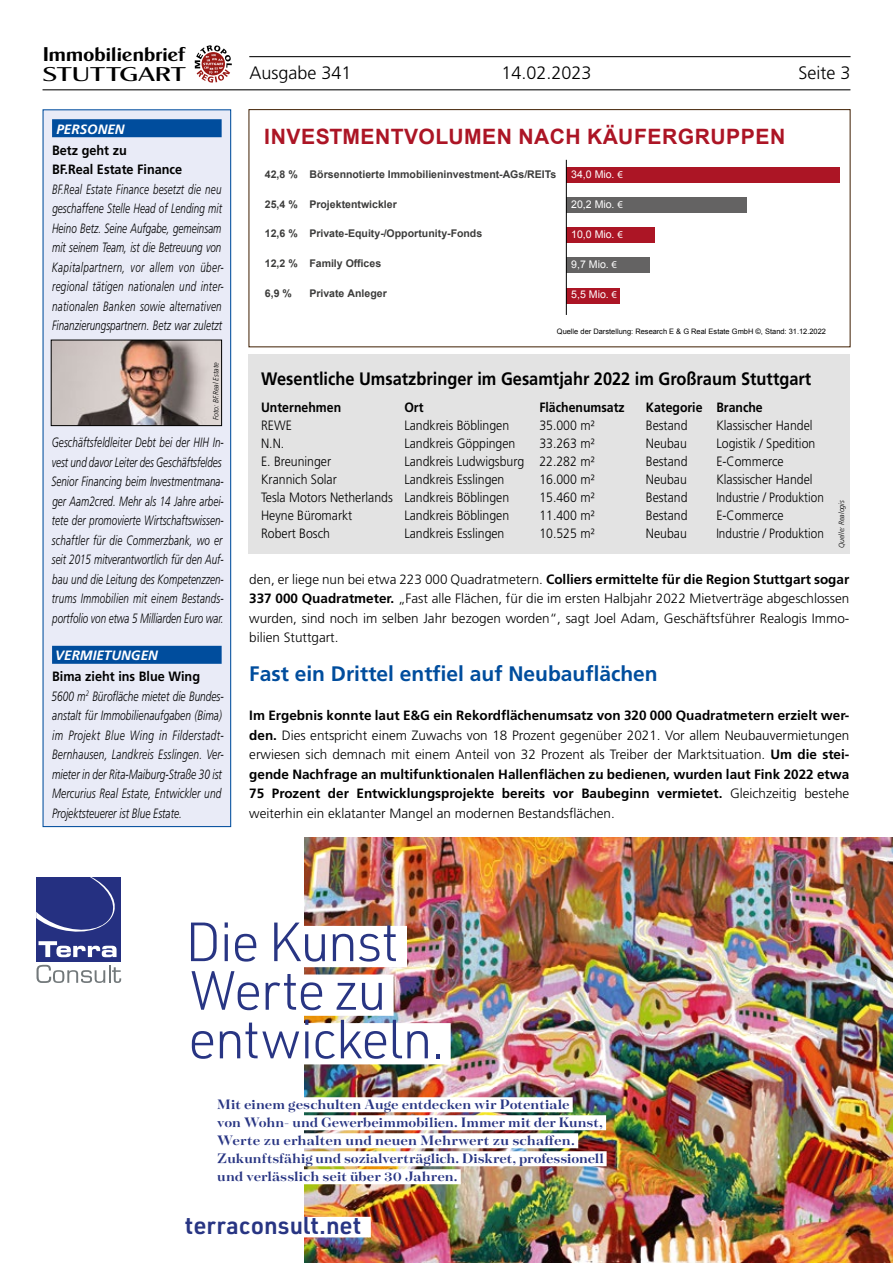
<style>
.page{position:relative;width:893px;height:1263px;background:#fff}
.page>*{position:absolute;margin:0;border:0;box-sizing:border-box;transform-origin:0 0}
.t1{font:300 54px/48.6px "URWDIN";letter-spacing:-.04em;color:#283583}
.t2{font:600 24px "URWDIN";letter-spacing:.005em;color:#283583}
.t3{font:700 21.15px "Arial";letter-spacing:.025em;color:#ac1525}
.t4{font:700 21px "Frutiger";color:#004d9d}
.t5{font:19.95px "Cg Globe Gothic Bd";letter-spacing:-.02em;color:#000;scale:1.07 1}
.t6{font:19.95px "Cg Globe Gothic Dm";letter-spacing:-.02em;color:#000;scale:1.44 1}
.t7{font:700 18px "Frutiger";color:#000;scale:.91 1}
.t8{font:300 18px "Frutiger";color:#000}
.t9{font:700 15px/18px "Tenez";letter-spacing:.005em;color:#283583}
.t10{font:italic 300 13.5px/19.5px "Frutiger";letter-spacing:.005em;color:#000;scale:.73 1}
.t11{font:700 13.5px/19.5px "Frutiger";color:#000;text-align:justify}
.t12{font:300 13.5px "Frutiger";color:#000;scale:.91 1}
.t13{font:300 13.5px/19.5px "Frutiger";color:#000;text-align:justify}
.t14{font:italic 300 13.5px/19.5px "Frutiger";letter-spacing:.005em;color:#000;scale:.75 1}
.t15{font:700 13.5px "Frutiger";color:#000;scale:.91 1}
.t16{font:300 13.5px "Frutiger";color:#000;scale:.87 1}
.t17{font:700 13.5px/19.5px "Frutiger";color:#000;scale:.94 1}
.t18{font:italic 700 13.5px "Frutiger";color:#fff}
.t19{font:700 10.65px "Arial";color:#3c3c3b}
.t20{font:10.65px "Arial";color:#fff}
.t21{font:7.5px "Arial";color:#000}
.t22{font:italic 300 7.5px "Frutiger";color:#000;scale:.94 1}
.s1{font-weight:700;font-style:normal}
.s2{font-family:"Myriad Pro"}
.s3{font-weight:700}
.s4{font-weight:300}
</style>
<div class="page">
<hr style="left:43px;top:89px;width:807px;height:1px;background:#000">
<svg style="left:195px;top:45px;width:37px;height:38px"></svg>
<hr style="left:249px;top:56px;width:602px;height:1px;background:#000">
<div style="left:43px;top:110px;width:188px;height:716px;background:#e9ebf7"></div>
<div style="left:52px;top:119px;width:170px;height:18px;background:#004d9d"></div>
<div style="left:52px;top:646px;width:170px;height:18px;background:#004d9d"></div>
<div style="left:43px;top:109px;width:188px;height:718px;border:1px solid #004d9d"></div>
<div style="left:248px;top:355px;width:601px;height:199px;background:#e3e3e3"></div>
<img style="left:305px;top:838px;width:588px;height:425px">
<div style="left:36px;top:877px;width:85px;height:85px;background:#253081"></div>
<svg style="left:37px;top:965px;width:84px;height:18px"></svg>
<svg style="left:36px;top:877px;width:81px;height:80px"></svg>
<div style="left:217px;top:1097px;width:356px;height:15px;background:#fff"></div>
<div style="left:217px;top:1115px;width:389px;height:15px;background:#fff"></div>
<div style="left:217px;top:1133px;width:361px;height:15px;background:#fff"></div>
<div style="left:217px;top:1151px;width:390px;height:15px;background:#fff"></div>
<div style="left:217px;top:1169px;width:244px;height:15px;background:#fff"></div>
<div style="left:185px;top:1217px;width:186px;height:20px;background:#fff"></div>
<div style="left:185px;top:926px;width:222px;height:41px;background:#fff"></div>
<div style="left:185px;top:974px;width:209px;height:42px;background:#fff"></div>
<div style="left:185px;top:1023px;width:266px;height:41px;background:#fff"></div>
<div style="left:567px;top:168px;width:273px;height:15px;background:#ac1525"></div>
<div style="left:567px;top:197px;width:180px;height:16px;background:#646363"></div>
<div style="left:567px;top:228px;width:88px;height:15px;background:#ac1525"></div>
<div style="left:567px;top:257px;width:83px;height:16px;background:#646363"></div>
<div style="left:567px;top:288px;width:53px;height:15px;background:#ac1525"></div>
<hr style="left:566px;top:160px;width:1px;height:155px;background:#000">
<div style="left:248px;top:109px;width:602px;height:238px;border:1px solid #3f1e00"></div>
<img style="left:53px;top:342px;width:167px;height:82px">
<div style="left:51px;top:340px;width:171px;height:86px;border:1px solid #000"></div>
<h3 class="t5" style="left:43px;top:42px;width:135px">Immobilienbrief</h3>
<h3 class="t6" style="left:43px;top:62px;width:101px">STUTTGART</h3>
<h3 class="t8" style="left:249px;top:63px;width:104px">Ausgabe 341</h3>
<h3 class="t8" style="left:501px;top:63px;width:92px">14.02.2023</h3>
<h3 class="t8" style="left:799px;top:63px;width:54px">Seite 3</h3>
<p class="t18" style="left:56px;top:121px;width:70px">PERSONEN</p>
<p class="t17" style="left:52px;top:140px;width:140px">Betz geht zu<br>BF.Real Estate Finance</p>
<p class="t10" style="left:52px;top:179px;width:237px">BF.Real Estate Finance besetzt die neu geschaffene Stelle Head of Lending mit Heino Betz. Seine Aufgabe, gemeinsam mit seinem Team, ist die Betreuung von Kapitalpartnern, vor allem von über&shy;regional tätigen nationalen und inter&shy;nationalen Banken sowie alternativen Finanzierungspartnern. Betz war zuletzt</p>
<p class="t22" style="left:212px;top:420px;width:63px;rotate:-90deg">Foto: BF.Real Estate</p>
<p class="t10" style="left:51px;top:433px;width:238px">Geschäftsfeldleiter Debt bei der HIH In&shy;vest und davor Leiter des Geschäftsfeldes Senior Financing beim Investmentmana&shy;ger Aam2cred. Mehr als 14 Jahre arbei&shy;tete der promovierte Wirtschaftswissen&shy;schaftler für die Commerzbank, wo er seit 2015 mitverantwortlich für den Auf&shy;bau und die Leitung des Kompetenzzen&shy;trums Immobilien mit einem Bestands&shy;portfolio von etwa 5 Milliarden Euro war.</p>
<p class="t18" style="left:55px;top:647px;width:104px">VERMIETUNGEN</p>
<p class="t14" style="left:51px;top:667px;width:231px"><span class="s1">Bima zieht ins Blue Wing </span>5600 m<sup>2</sup> Bürofläche mietet die Bundes&shy;anstalt für Immobilienaufgaben (Bima) im Projekt Blue Wing in Filderstadt-Bernhausen, Landkreis Esslingen. Ver&shy;mieter in der Rita-Maiburg-Straße 30 ist Mercurius Real Estate, Entwickler und Projektsteuerer ist Blue Estate.</p>
<h3 class="t3" style="left:264px;top:123px;width:523px">INVESTMENTVOLUMEN NACH KÄUFERGRUPPEN</h3>
<p class="t19" style="left:265px;top:167px;width:293px">42,8 % Börsennotierte Immobilieninvestment-AGs/REITs</p>
<p class="t19" style="left:265px;top:197px;width:133px">25,4 % Projektentwickler</p>
<p class="t19" style="left:265px;top:227px;width:219px">12,6 % Private-Equity-/Opportunity-Fonds</p>
<p class="t19" style="left:265px;top:257px;width:118px">12,2 % Family Offices</p>
<p class="t19" style="left:265px;top:286px;width:29px">6,9 %</p>
<p class="t19" style="left:310px;top:286px;width:79px">Private Anleger</p>
<p class="t20" style="left:571px;top:168px;width:53px">34,0 Mio. <span class="s2">€</span></p>
<p class="t20" style="left:571px;top:197px;width:53px">20,2 Mio. <span class="s2">€</span></p>
<p class="t20" style="left:571px;top:227px;width:53px">10,0 Mio. <span class="s2">€</span></p>
<p class="t20" style="left:571px;top:257px;width:47px">9,7 Mio. <span class="s2">€</span></p>
<p class="t20" style="left:571px;top:287px;width:47px">5,5 Mio. <span class="s2">€</span></p>
<p class="t21" style="left:557px;top:326px;width:271px">Quelle der Darstellung: Research E &amp; G Real Estate GmbH ©, Stand: 31.12.2022</p>
<h3 class="t7" style="left:261px;top:368px;width:606px">Wesentliche Umsatzbringer im Gesamtjahr 2022 im Großraum Stuttgart</h3>
<p class="t15" style="left:261px;top:399px;width:90px">Unternehmen</p>
<p class="t15" style="left:404px;top:399px;width:23px">Ort</p>
<p class="t15" style="left:539px;top:399px;width:95px">Flächenumsatz</p>
<p class="t15" style="left:646px;top:399px;width:130px">Kategorie Branche</p>
<p class="t12" style="left:261px;top:418px;width:35px">REWE</p>
<p class="t12" style="left:404px;top:418px;width:117px">Landkreis Böblingen</p>
<p class="t12" style="left:539px;top:418px;width:63px">35.000 m²</p>
<p class="t12" style="left:646px;top:418px;width:47px">Bestand</p>
<p class="t12" style="left:716px;top:418px;width:107px">Klassischer Handel</p>
<p class="t12" style="left:261px;top:436px;width:27px">N.N.</p>
<p class="t12" style="left:404px;top:436px;width:124px">Landkreis Göppingen</p>
<p class="t12" style="left:539px;top:436px;width:63px">33.263 m²</p>
<p class="t12" style="left:646px;top:436px;width:47px">Neubau</p>
<p class="t12" style="left:716px;top:436px;width:110px">Logistik / Spedition</p>
<p class="t12" style="left:261px;top:454px;width:79px">E. Breuninger</p>
<p class="t12" style="left:404px;top:454px;width:211px">Landkreis Ludwigsburg 22.282 m²</p>
<p class="t12" style="left:646px;top:454px;width:47px">Bestand</p>
<p class="t12" style="left:716px;top:454px;width:75px">E-Commerce</p>
<p class="t12" style="left:261px;top:472px;width:85px">Krannich Solar</p>
<p class="t12" style="left:404px;top:472px;width:112px">Landkreis Esslingen</p>
<p class="t12" style="left:539px;top:472px;width:63px">16.000 m²</p>
<p class="t12" style="left:646px;top:472px;width:47px">Neubau</p>
<p class="t12" style="left:716px;top:472px;width:107px">Klassischer Handel</p>
<p class="t12" style="left:261px;top:490px;width:274px">Tesla Motors Netherlands Landkreis Böblingen</p>
<p class="t12" style="left:539px;top:490px;width:63px">15.460 m²</p>
<p class="t12" style="left:646px;top:490px;width:47px">Bestand</p>
<p class="t16" style="left:716px;top:490px;width:125px">Industrie / Produktion</p>
<p class="t12" style="left:261px;top:508px;width:102px">Heyne Büromarkt</p>
<p class="t12" style="left:404px;top:508px;width:117px">Landkreis Böblingen</p>
<p class="t12" style="left:539px;top:508px;width:63px">11.400 m²</p>
<p class="t12" style="left:646px;top:508px;width:47px">Bestand</p>
<p class="t12" style="left:716px;top:508px;width:75px">E-Commerce</p>
<p class="t12" style="left:261px;top:526px;width:77px">Robert Bosch</p>
<p class="t12" style="left:404px;top:526px;width:112px">Landkreis Esslingen</p>
<p class="t12" style="left:539px;top:526px;width:63px">10.525 m²</p>
<p class="t12" style="left:646px;top:526px;width:47px">Neubau</p>
<p class="t16" style="left:716px;top:526px;width:125px">Industrie / Produktion</p>
<p class="t22" style="left:837px;top:548px;width:52px;rotate:-90deg">Quelle: Realogis</p>
<p class="t13" style="left:249px;top:569px;width:602px">den, er liege nun bei etwa 223 000 Quadratmetern. <span class="s3">Colliers ermittelte für die Region Stuttgart sogar 337 000 Quadratmeter.</span> „Fast alle Flächen, für die im ersten Halbjahr 2022 Mietverträge abgeschlossen wurden, sind noch im selben Jahr bezogen worden“, sagt Joel Adam, Geschäftsführer Realogis Immo&shy;bilien Stuttgart.</p>
<h3 class="t4" style="left:249px;top:661px;width:410px">Fast ein Drittel entfiel auf Neubauflächen</h3>
<p class="t11" style="left:249px;top:705px;width:602px">Im Ergebnis konnte laut E&amp;G ein Rekordflächenumsatz von 320 000 Quadratmetern erzielt wer&shy;den. <span class="s4">Dies entspricht einem Zuwachs von 18 Prozent gegenüber 2021. Vor allem Neubauvermietungen erwiesen sich demnach mit einem Anteil von 32 Prozent als Treiber der Marktsituation.</span> Um die stei&shy;gende Nachfrage an multifunktionalen Hallenflächen zu bedienen, wurden laut Fink 2022 etwa 75 Prozent der Entwicklungsprojekte bereits vor Baubeginn vermietet. <span class="s4">Gleichzeitig bestehe weiterhin ein eklatanter Mangel an modernen Bestandsflächen.</span></p>
<h1 class="t1" style="left:185px;top:916px;width:262px">Die Kunst<br>Werte zu entwickeln.</h1>
<p class="t9" style="left:217px;top:1095px;width:388px">Mit einem geschulten Auge entdecken wir Potentiale<br>von Wohn- und Gewerbeimmobilien. Immer mit der Kunst, Werte zu erhalten und neuen Mehrwert zu schaffen.<br>Zukunftsfähig und sozialverträglich. Diskret, professionell und verlässlich seit über 30 Jahren.</p>
<h2 class="t2" style="left:185px;top:1209px;width:178px">terraconsult.net</h2>
</div>
